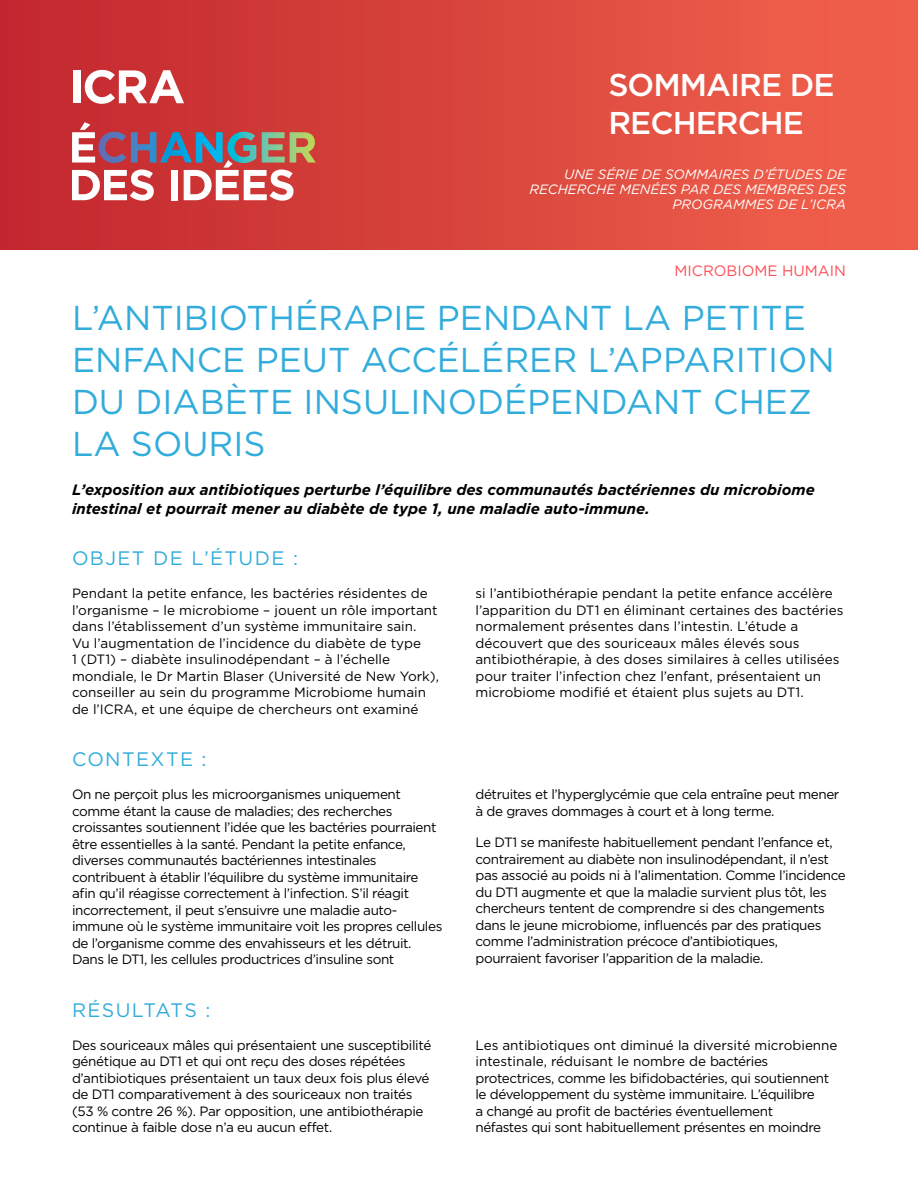
<style>
.page{position:relative;width:918px;height:1188px;background:#fff}
.page>*{position:absolute;margin:0;border:0;box-sizing:border-box;transform-origin:0 0}
.t1{font:34.5px/42px "Gotham";color:#32acdb}
.t2{font:500 31.5px/37.8px "Gotham";letter-spacing:-.03em;color:#fff}
.t3{font:19.5px "Gotham";letter-spacing:.07em;color:#32acdb}
.t4{font:italic 700 15px/19.5px "Gotham";color:#000}
.t5{font:15px "Gotham";color:#fd4f57}
.t6{font:13.5px/16.5px "Gotham";letter-spacing:-.03em;color:#000}
.t7{font:13.5px/16.5px "Gotham";color:#000}
.t8{font:italic 13.5px/15px "Gotham";color:#fff;text-align:right}
</style>
<div class="page">
<div style="left:0;top:0;width:918px;height:249px;background:linear-gradient(to right,#c1262e,#f1634c)"></div>
<svg style="left:72px;top:122px;width:244px;height:79px"></svg>
<div style="left:74px;top:70px;width:7px;height:33px;background:#fff"></div>
<svg style="left:85px;top:70px;width:99px;height:34px"></svg>
<h2 class="t2" style="left:608px;top:65px;width:228px">SOMMAIRE DE<br>RECHERCHE</h2>
<p class="t8" style="left:529px;top:166px;width:318px">UNE SÉRIE DE SOMMAIRES D’ÉTUDES DE<br>RECHERCHE MENÉES PAR DES MEMBRES DES<br>PROGRAMMES DE L’ICRA</p>
<p class="t5" style="left:675px;top:261px;width:173px">MICROBIOME HUMAIN</p>
<h1 class="t1" style="left:72px;top:296px;width:764px">L’ANTIBIOTHÉRAPIE PENDANT LA PETITE<br>ENFANCE PEUT ACCÉLÉRER L’APPARITION<br>DU DIABÈTE INSULINODÉPENDANT CHEZ<br>LA SOURIS</h1>
<p class="t4" style="left:72px;top:480px;width:744px">L’exposition aux antibiotiques perturbe l’équilibre des communautés bactériennes du microbiome intestinal et pourrait mener au diabète de type 1, une maladie auto-immune.</p>
<h3 class="t3" style="left:72px;top:546px;width:228px">OBJET DE L’ÉTUDE :</h3>
<p class="t7" style="left:72px;top:585px;width:369px">Pendant la petite enfance, les bactéries résidentes de l’organisme – le microbiome – jouent un rôle important dans l’établissement d’un système immunitaire sain.<br>Vu l’augmentation de l’incidence du diabète de type<br>1 (DT1) – diabète insulinodépendant – à l’échelle mondiale, le Dr Martin Blaser (Université de New York), conseiller au sein du programme Microbiome humain de l’ICRA, et une équipe de chercheurs ont examiné</p>
<p class="t7" style="left:476px;top:585px;width:369px">si l’antibiothérapie pendant la petite enfance accélère l’apparition du DT1 en éliminant certaines des bactéries normalement présentes dans l’intestin. L’étude a découvert que des souriceaux mâles élevés sous antibiothérapie, à des doses similaires à celles utilisées pour traiter l’infection chez l’enfant, présentaient un microbiome modifié et étaient plus sujets au DT1.</p>
<h3 class="t3" style="left:72px;top:747px;width:136px">CONTEXTE :</h3>
<p class="t6" style="left:72px;top:786px;width:372px">On ne perçoit plus les microorganismes uniquement comme étant la cause de maladies; des recherches croissantes soutiennent l’idée que les bactéries pourraient être essentielles à la santé. Pendant la petite enfance, diverses communautés bactériennes intestinales contribuent à établir l’équilibre du système immunitaire afin qu’il réagisse correctement à l’infection. S’il réagit incorrectement, il peut s’ensuivre une maladie auto&shy;immune où le système immunitaire voit les propres cellules de l’organisme comme des envahisseurs et les détruit.<br>Dans le DT1, les cellules productrices d’insuline sont</p>
<p class="t6" style="left:476px;top:786px;width:365px">détruites et l’hyperglycémie que cela entraîne peut mener à de graves dommages à court et à long terme.</p>
<p class="t6" style="left:476px;top:834px;width:372px">Le DT1 se manifeste habituellement pendant l’enfance et, contrairement au diabète non insulinodépendant, il n’est pas associé au poids ni à l’alimentation. Comme l’incidence du DT1 augmente et que la maladie survient plus tôt, les chercheurs tentent de comprendre si des changements dans le jeune microbiome, influencés par des pratiques comme l’administration précoce d’antibiotiques, pourraient favoriser l’apparition de la maladie.</p>
<h3 class="t3" style="left:72px;top:997px;width:140px">RÉSULTATS :</h3>
<p class="t6" style="left:72px;top:1037px;width:361px">Des souriceaux mâles qui présentaient une susceptibilité génétique au DT1 et qui ont reçu des doses répétées d’antibiotiques présentaient un taux deux fois plus élevé de DT1 comparativement à des souriceaux non traités (53 % contre 26 %). Par opposition, une antibiothérapie continue à faible dose n’a eu aucun effet.</p>
<p class="t6" style="left:476px;top:1037px;width:364px">Les antibiotiques ont diminué la diversité microbienne intestinale, réduisant le nombre de bactéries protectrices, comme les bifidobactéries, qui soutiennent le développement du système immunitaire. L’équilibre<br>a changé au profit de bactéries éventuellement<br>néfastes qui sont habituellement présentes en moindre</p>
</div>
